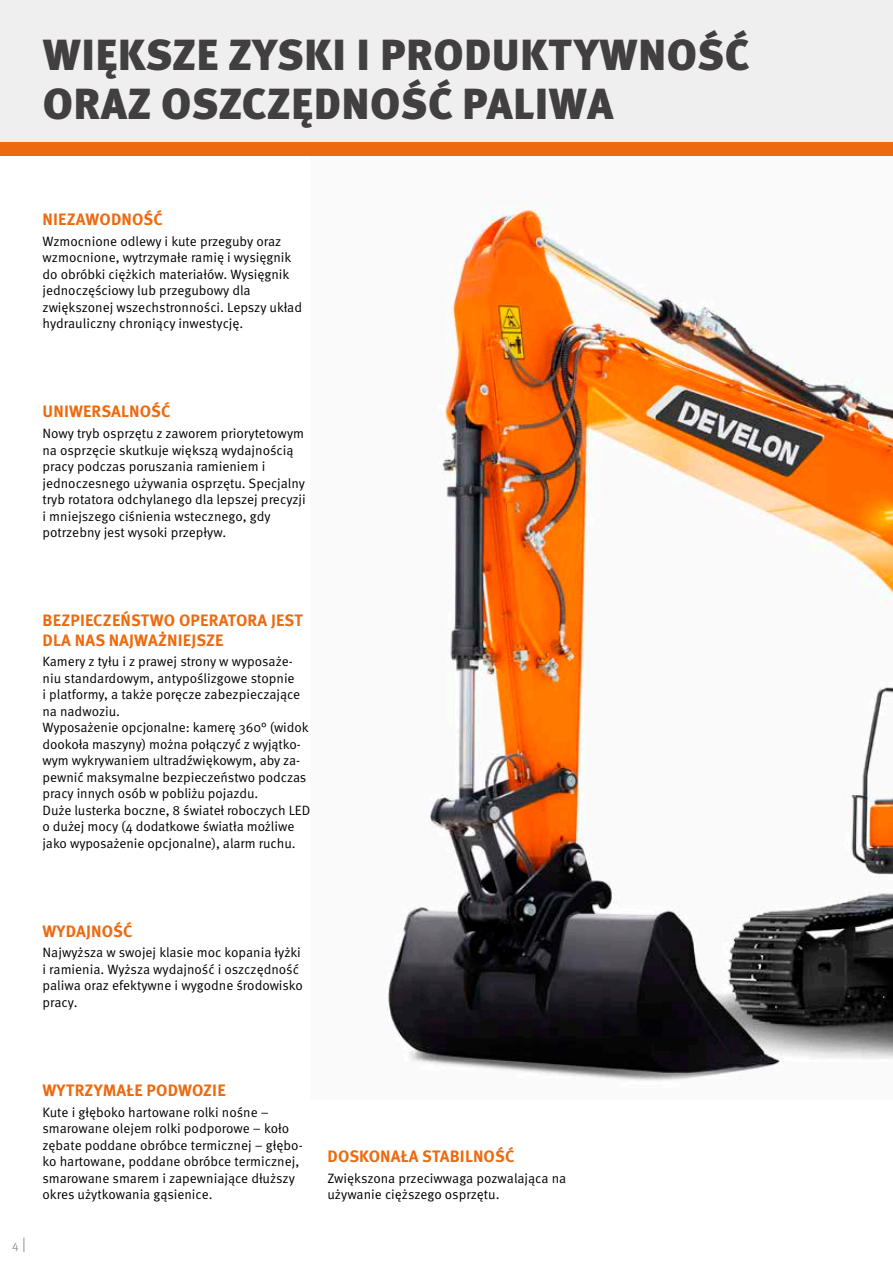
<style>
.page{position:relative;width:893px;height:1263px;background:#fff}
.page>*{position:absolute;margin:0;border:0;box-sizing:border-box;transform-origin:0 0}
.t1{font:900 43.5px/49.5px "Meta Pro";letter-spacing:.01em;color:#423f41}
.t2{font:700 16.5px/19.5px "Meta Pro";letter-spacing:.01em;color:#ed6a0f}
.t3{font:13.5px/16.5px "Meta Pro Norm";letter-spacing:-.005em;color:#000}
.t4{font:12px "Meta Pro Norm";color:#979296}
.s1{font-size:15px}
</style>
<div class="page">
<img style="left:386px;top:206px;width:507px;height:875px">
<div style="left:0;top:141px;width:893px;height:15px;background:#ed6a0f"></div>
<div style="left:0;top:0;width:893px;height:141px;background:#efefef"></div>
<h1 class="t1" style="left:43px;top:28px;width:708px">WIĘKSZE ZYSKI I PRODUKTYWNOŚĆ<br>ORAZ OSZCZĘDNOŚĆ PALIWA</h1>
<p class="t2" style="left:43px;top:209px;width:122px">NIEZAWODNOŚĆ</p>
<p class="t3" style="left:43px;top:232px;width:261px">Wzmocnione odlewy i kute przeguby oraz wzmocnione, wytrzymałe ramię i wysięgnik do obróbki ciężkich materiałów. Wysięgnik jednoczęściowy lub przegubowy dla zwiększonej wszechstronności. Lepszy układ hydrauliczny chroniący inwestycję.</p>
<p class="t2" style="left:43px;top:401px;width:130px">UNIWERSALNOŚĆ</p>
<p class="t3" style="left:43px;top:424px;width:265px">Nowy tryb osprzętu z zaworem priorytetowym na osprzęcie skutkuje większą wydajnością pracy podczas poruszania ramieniem i jednoczesnego używania osprzętu. Specjalny tryb rotatora odchylanego dla lepszej precyzji i mniejszego ciśnienia wstecznego, gdy potrzebny jest wysoki przepływ.</p>
<p class="t2" style="left:43px;top:609px;width:262px">BEZPIECZEŃSTWO OPERATORA JEST<br>DLA NAS NAJWAŻNIEJSZE</p>
<p class="t3" style="left:43px;top:652px;width:269px">Kamery z tyłu i z prawej strony w wyposaże&shy;niu standardowym, antypoślizgowe stopnie<br>i platformy, a także poręcze zabezpieczające na nadwoziu.<br>Wyposażenie opcjonalne: kamerę 360° (widok dookoła maszyny) można połączyć z wyjątko&shy;wym wykrywaniem ultradźwiękowym, aby za&shy;pewnić maksymalne bezpieczeństwo podczas pracy innych osób w pobliżu pojazdu.<br>Duże lusterka boczne, 8 świateł roboczych LED o dużej mocy (4 dodatkowe światła możliwe jako wyposażenie opcjonalne), alarm ruchu.</p>
<p class="t2" style="left:43px;top:920px;width:91px">WYDAJNOŚĆ</p>
<p class="t3" style="left:43px;top:944px;width:262px">Najwyższa w swojej klasie moc kopania łyżki i ramienia. Wyższa wydajność i oszczędność paliwa oraz efektywne i wygodne środowisko pracy.</p>
<p class="t4" style="left:12px;top:1235px;width:15px">4 <span class="s1">|</span></p>
<p class="t2" style="left:43px;top:1079px;width:185px">WYTRZYMAŁE PODWOZIE</p>
<p class="t3" style="left:43px;top:1103px;width:262px">Kute i głęboko hartowane rolki nośne – smarowane olejem rolki podporowe – koło zębate poddane obróbce termicznej – głębo&shy;ko hartowane, poddane obróbce termicznej, smarowane smarem i zapewniające dłuższy okres użytkowania gąsienice.</p>
<p class="t2" style="left:327px;top:1145px;width:188px">DOSKONAŁA STABILNOŚĆ</p>
<p class="t3" style="left:327px;top:1169px;width:240px">Zwiększona przeciwwaga pozwalająca na używanie cięższego osprzętu.</p>
</div>
